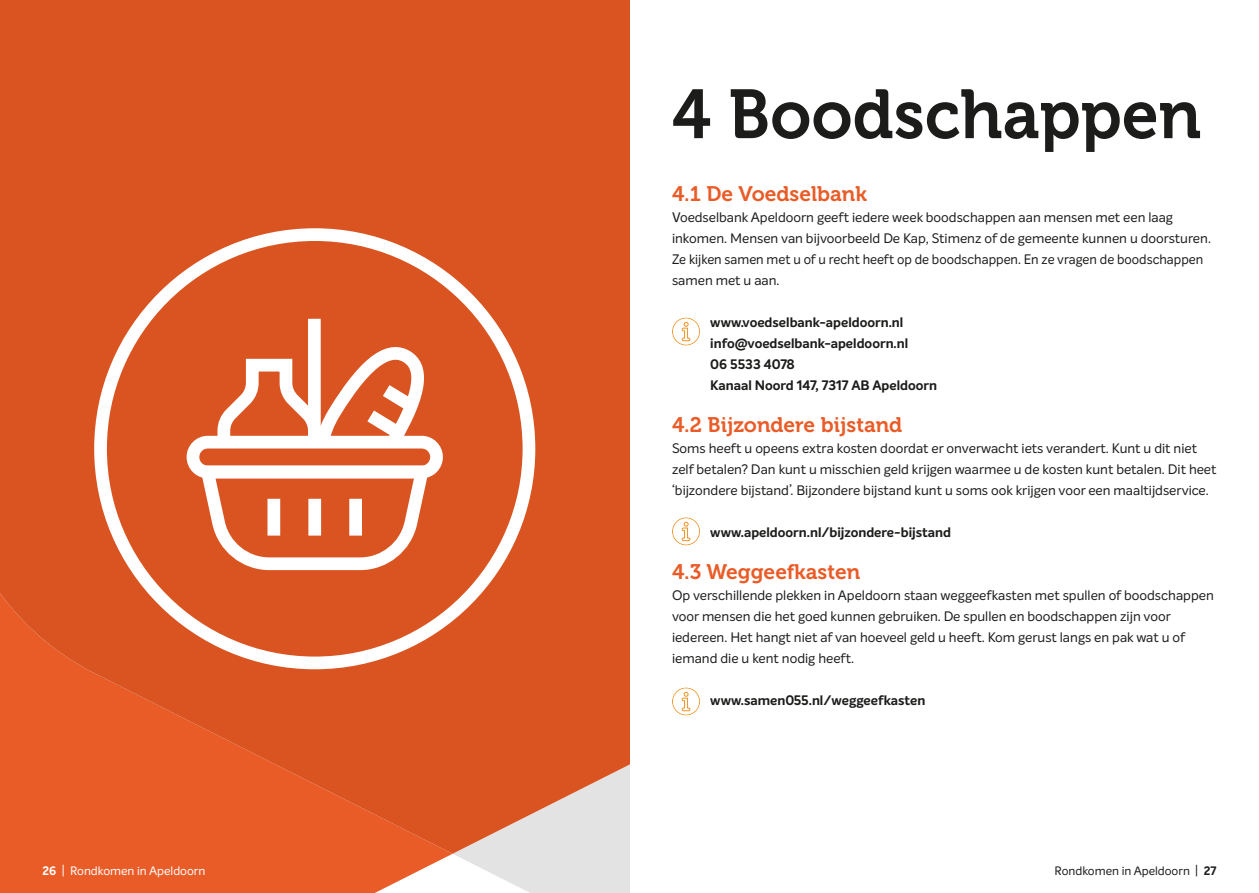
<style>
.page{position:relative;width:1259px;height:893px;background:#fff}
.page>*{position:absolute;margin:0;border:0;box-sizing:border-box;transform-origin:0 0}
.t1{font:68.85px "Museo 700";color:#1c1c1b;scale:.96 1}
.t2{font:21px "Museo 700";color:#e95c28}
.t3{font:13.5px/21px "Intelo";color:#1c1c1b}
.t4{font:700 13.5px/21px "Intelo";color:#1c1c1b}
.t5{font:12px "Intelo";color:#fff}
.t6{font:12px "Intelo";color:#1c1c1b}
.s1{font-weight:700;color:#1c1c1b}
.s2{color:#1c1c1b}
.s3{font-weight:700}
</style>
<div class="page">
<svg style="left:454px;top:854px;width:175px;height:39px;fill:#e4e3e4"></svg>
<svg style="left:0;top:854px;width:452px;height:39px;background:#ea6939"></svg>
<svg style="left:0;top:0;width:629px;height:854px;background:#dc5b2a"></svg>
<div style="left:94px;top:228px;width:441px;height:441px;border:13px solid #fff;border-radius:50%"></div>
<div style="left:187px;top:436px;width:256px;height:42px;border:13px solid #fff;border-radius:15px"></div>
<svg style="left:192px;top:338px;width:247px;height:238px"></svg>
<div style="left:308px;top:319px;width:13px;height:118px;background:#fff"></div>
<div style="left:267px;top:499px;width:13px;height:37px;background:#fff"></div>
<div style="left:308px;top:499px;width:13px;height:37px;background:#fff"></div>
<div style="left:349px;top:499px;width:13px;height:37px;background:#fff"></div>
<div style="left:672px;top:317px;width:28px;height:29px;border:1px solid #f29326;border-radius:50%"></div>
<svg style="left:681px;top:322px;width:9px;height:20px"></svg>
<div style="left:672px;top:517px;width:28px;height:28px;border:1px solid #f29326;border-radius:50%"></div>
<svg style="left:681px;top:522px;width:9px;height:19px"></svg>
<div style="left:672px;top:687px;width:28px;height:28px;border:1px solid #f29326;border-radius:50%"></div>
<svg style="left:681px;top:692px;width:9px;height:20px"></svg>
<h1 class="t1" style="left:672px;top:76px;width:553px">4 Boodschappen</h1>
<h2 class="t2" style="left:672px;top:182px;width:196px">4.1 De Voedselbank</h2>
<p class="t3" style="left:672px;top:207px;width:540px">Voedselbank Apeldoorn geeft iedere week boodschappen aan mensen met een laag inkomen. Mensen van bijvoorbeeld De Kap, Stimenz of de gemeente kunnen u doorsturen.<br>Ze kijken samen met u of u recht heeft op de boodschappen. En ze vragen de boodschappen samen met u aan.</p>
<p class="t4" style="left:710px;top:312px;width:228px">www.voedselbank-apeldoorn.nl info@voedselbank-apeldoorn.nl<br>06 5533 4078<br>Kanaal Noord 147, 7317 AB Apeldoorn</p>
<h2 class="t2" style="left:672px;top:413px;width:232px">4.2 Bijzondere bijstand</h2>
<p class="t3" style="left:672px;top:438px;width:546px">Soms heeft u opeens extra kosten doordat er onverwacht iets verandert. Kunt u dit niet zelf betalen? Dan kunt u misschien geld krijgen waarmee u de kosten kunt betalen. Dit heet ‘bijzondere bijstand’. Bijzondere bijstand kunt u soms ook krijgen voor een maaltijdservice.</p>
<p class="t4" style="left:710px;top:522px;width:242px">www.apeldoorn.nl/bijzondere-bijstand</p>
<h2 class="t2" style="left:672px;top:560px;width:190px">4.3 Weggeefkasten</h2>
<p class="t3" style="left:672px;top:585px;width:543px">Op verschillende plekken in Apeldoorn staan weggeefkasten met spullen of boodschappen voor mensen die het goed kunnen gebruiken. De spullen en boodschappen zijn voor iedereen. Het hangt niet af van hoeveel geld u heeft. Kom gerust langs en pak wat u of iemand die u kent nodig heeft.</p>
<p class="t4" style="left:710px;top:690px;width:216px">www.samen055.nl/weggeefkasten</p>
<p class="t5" style="left:43px;top:863px;width:164px"><span class="s1">26</span> <span class="s2">|</span> Rondkomen in Apeldoorn</p>
<p class="t6" style="left:1054px;top:863px;width:163px">Rondkomen in Apeldoorn | <span class="s3">27</span></p>
</div>
